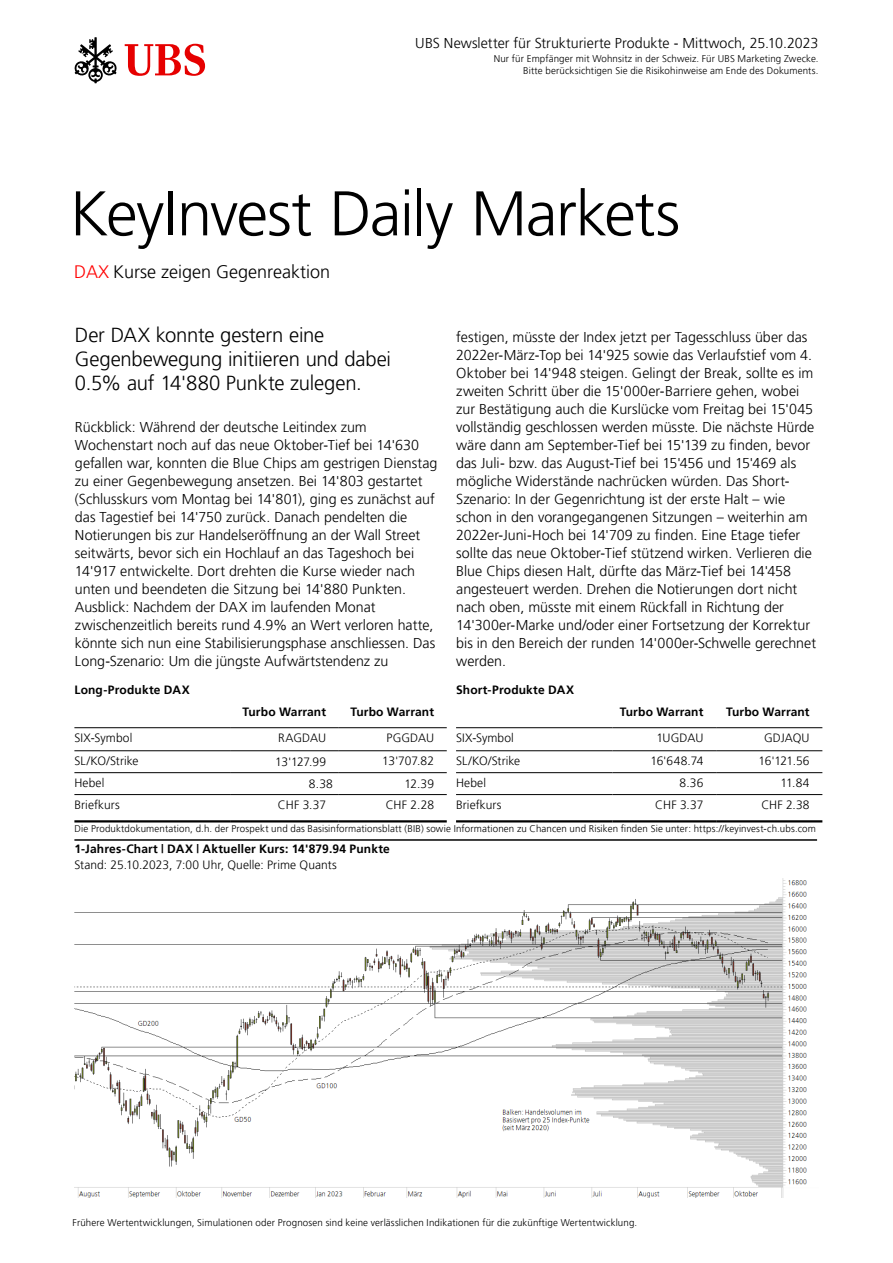
<style>
.page{position:relative;width:893px;height:1263px;background:#fff}
.page>*{position:absolute;margin:0;border:0;box-sizing:border-box;transform-origin:0 0}
.t1{font:300 63px "Frutiger 45";letter-spacing:-.02em;color:#000}
.t2{font:300 20.25px/24px "Frutiger 45";letter-spacing:-.01em;color:#000}
.t3{font:300 18px "Frutiger 45";color:#000}
.t4{font:300 14.25px/18px "Frutiger 45";color:#000}
.t5{font:300 12px "Frutiger 45";letter-spacing:.005em;color:#000}
.t6{font:300 12px "Frutiger 45";letter-spacing:.01em;color:#000}
.t7{font:300 9.75px/12px "Frutiger 45";letter-spacing:.015em;color:#000;text-align:right}
.s1{color:#f00}
</style>
<div class="page">
<svg style="left:125px;top:44px;width:80px;height:32px"></svg>
<svg style="left:74px;top:37px;width:43px;height:46px"></svg>
<img style="left:74px;top:878px;width:733px;height:319px">
<hr style="left:612px;top:750px;width:104px;height:1px;background:#000">
<hr style="left:456px;top:727px;width:156px;height:1px;background:#000">
<hr style="left:612px;top:727px;width:104px;height:1px;background:#000">
<hr style="left:716px;top:727px;width:106px;height:1px;background:#000">
<hr style="left:456px;top:750px;width:156px;height:1px;background:#000">
<hr style="left:716px;top:750px;width:106px;height:1px;background:#000">
<hr style="left:456px;top:772px;width:156px;height:1px;background:#000">
<hr style="left:612px;top:772px;width:104px;height:1px;background:#000">
<hr style="left:716px;top:772px;width:106px;height:1px;background:#000">
<hr style="left:456px;top:794px;width:156px;height:1px;background:#000">
<hr style="left:612px;top:794px;width:104px;height:1px;background:#000">
<hr style="left:716px;top:794px;width:106px;height:1px;background:#000">
<hr style="left:456px;top:820px;width:156px;height:2px;background:#000">
<hr style="left:612px;top:820px;width:104px;height:2px;background:#000">
<hr style="left:716px;top:820px;width:106px;height:2px;background:#000">
<hr style="left:74px;top:839px;width:743px;height:2px;background:#000">
<hr style="left:74px;top:727px;width:157px;height:1px;background:#000">
<hr style="left:231px;top:727px;width:108px;height:1px;background:#000">
<hr style="left:339px;top:727px;width:108px;height:1px;background:#000">
<hr style="left:74px;top:750px;width:157px;height:1px;background:#000">
<hr style="left:339px;top:750px;width:108px;height:1px;background:#000">
<hr style="left:74px;top:772px;width:157px;height:1px;background:#000">
<hr style="left:231px;top:750px;width:108px;height:1px;background:#000">
<hr style="left:231px;top:772px;width:108px;height:1px;background:#000">
<hr style="left:339px;top:772px;width:108px;height:1px;background:#000">
<hr style="left:74px;top:794px;width:157px;height:1px;background:#000">
<hr style="left:231px;top:794px;width:108px;height:1px;background:#000">
<hr style="left:339px;top:794px;width:108px;height:1px;background:#000">
<hr style="left:74px;top:820px;width:157px;height:2px;background:#000">
<hr style="left:231px;top:820px;width:108px;height:2px;background:#000">
<hr style="left:339px;top:820px;width:108px;height:2px;background:#000">
<p class="t4" style="left:415px;top:34px;width:405px">UBS Newsletter für Strukturierte Produkte - Mittwoch, 25.10.2023</p>
<p class="t7" style="left:494px;top:53px;width:326px">Nur für Empfänger mit Wohnsitz in der Schweiz. Für UBS Marketing Zwecke.<br>Bitte berücksichtigen Sie die Risikohinweise am Ende des Dokuments.</p>
<h1 class="t1" style="left:70px;top:177px;width:612px">KeyInvest Daily Markets</h1>
<p class="t3" style="left:74px;top:261px;width:257px"><span class="s1">DAX</span> Kurse zeigen Gegenreaktion</p>
<h2 class="t2" style="left:75px;top:323px;width:318px">Der DAX konnte gestern eine<br>Gegenbewegung initiieren und dabei<br>0.5% auf 14'880 Punkte zulegen.</h2>
<p class="t4" style="left:75px;top:418px;width:364px">Rückblick: Während der deutsche Leitindex zum Wochenstart noch auf das neue Oktober-Tief bei 14'630 gefallen war, konnten die Blue Chips am gestrigen Dienstag zu einer Gegenbewegung ansetzen. Bei 14'803 gestartet (Schlusskurs vom Montag bei 14'801), ging es zunächst auf das Tagestief bei 14'750 zurück. Danach pendelten die Notierungen bis zur Handelseröffnung an der Wall Street seitwärts, bevor sich ein Hochlauf an das Tageshoch bei 14'917 entwickelte. Dort drehten die Kurse wieder nach unten und beendeten die Sitzung bei 14'880 Punkten.<br>Ausblick: Nachdem der DAX im laufenden Monat zwischenzeitlich bereits rund 4.9% an Wert verloren hatte, könnte sich nun eine Stabilisierungsphase anschliessen. Das Long-Szenario: Um die jüngste Aufwärtstendenz zu</p>
<p class="t4" style="left:456px;top:328px;width:361px">festigen, müsste der Index jetzt per Tagesschluss über das 2022er-März-Top bei 14'925 sowie das Verlaufstief vom 4.<br>Oktober bei 14'948 steigen. Gelingt der Break, sollte es im zweiten Schritt über die 15'000er-Barriere gehen, wobei zur Bestätigung auch die Kurslücke vom Freitag bei 15'045 vollständig geschlossen werden müsste. Die nächste Hürde wäre dann am September-Tief bei 15'139 zu finden, bevor das Juli- bzw. das August-Tief bei 15'456 und 15'469 als mögliche Widerstände nachrücken würden. Das Short-Szenario: In der Gegenrichtung ist der erste Halt – wie schon in den vorangegangenen Sitzungen – weiterhin am 2022er-Juni-Hoch bei 14'709 zu finden. Eine Etage tiefer sollte das neue Oktober-Tief stützend wirken. Verlieren die Blue Chips diesen Halt, dürfte das März-Tief bei 14'458 angesteuert werden. Drehen die Notierungen dort nicht nach oben, müsste mit einem Rückfall in Richtung der 14'300er-Marke und/oder einer Fortsetzung der Korrektur bis in den Bereich der runden 14'000er-Schwelle gerechnet werden.</p>
<p class="t6" style="left:74px;top:682px;width:117px">Long-Produkte DAX</p>
<p class="t6" style="left:456px;top:682px;width:119px">Short-Produkte DAX</p>
<p class="t6" style="left:242px;top:705px;width:85px">Turbo Warrant</p>
<p class="t6" style="left:350px;top:705px;width:85px">Turbo Warrant</p>
<p class="t6" style="left:620px;top:705px;width:85px">Turbo Warrant</p>
<p class="t6" style="left:726px;top:705px;width:85px">Turbo Warrant</p>
<p class="t5" style="left:74px;top:731px;width:59px">SIX-Symbol</p>
<p class="t5" style="left:278px;top:731px;width:49px">RAGDAU</p>
<p class="t5" style="left:386px;top:731px;width:49px">PGGDAU</p>
<p class="t5" style="left:74px;top:754px;width:66px">SL/KO/Strike</p>
<p class="t5" style="left:275px;top:755px;width:52px">13'127.99</p>
<p class="t5" style="left:382px;top:754px;width:53px">13'707.82</p>
<p class="t5" style="left:74px;top:776px;width:32px">Hebel</p>
<p class="t5" style="left:309px;top:777px;width:25px">8.38</p>
<p class="t5" style="left:404px;top:777px;width:31px">12.39</p>
<p class="t5" style="left:74px;top:798px;width:47px">Briefkurs</p>
<p class="t5" style="left:278px;top:798px;width:50px">CHF 3.37</p>
<p class="t5" style="left:386px;top:798px;width:50px">CHF 2.28</p>
<p class="t5" style="left:456px;top:731px;width:59px">SIX-Symbol</p>
<p class="t5" style="left:656px;top:731px;width:48px">1UGDAU</p>
<p class="t5" style="left:764px;top:731px;width:47px">GDJAQU</p>
<p class="t5" style="left:456px;top:754px;width:66px">SL/KO/Strike</p>
<p class="t5" style="left:650px;top:754px;width:54px">16'648.74</p>
<p class="t5" style="left:759px;top:754px;width:52px">16'121.56</p>
<p class="t5" style="left:456px;top:776px;width:32px">Hebel</p>
<p class="t5" style="left:679px;top:776px;width:25px">8.36</p>
<p class="t5" style="left:781px;top:776px;width:31px">11.84</p>
<p class="t5" style="left:456px;top:798px;width:47px">Briefkurs</p>
<p class="t5" style="left:655px;top:798px;width:50px">CHF 3.37</p>
<p class="t5" style="left:761px;top:798px;width:50px">CHF 2.38</p>
<p class="t7" style="left:74px;top:822px;width:743px">Die Produktdokumentation, d.h. der Prospekt und das Basisinformationsblatt (BIB) sowie Informationen zu Chancen und Risiken finden Sie unter: https://keyinvest-ch.ubs.com</p>
<p class="t6" style="left:74px;top:842px;width:317px">1-Jahres-Chart | DAX | Aktueller Kurs: 14'879.94 Punkte</p>
<p class="t5" style="left:74px;top:858px;width:264px">Stand: 25.10.2023, 7:00 Uhr, Quelle: Prime Quants</p>
<p class="t7" style="left:73px;top:1216px;width:566px">Frühere Wertentwicklungen, Simulationen oder Prognosen sind keine verlässlichen Indikationen für die zukünftige Wertentwicklung.</p>
</div>
